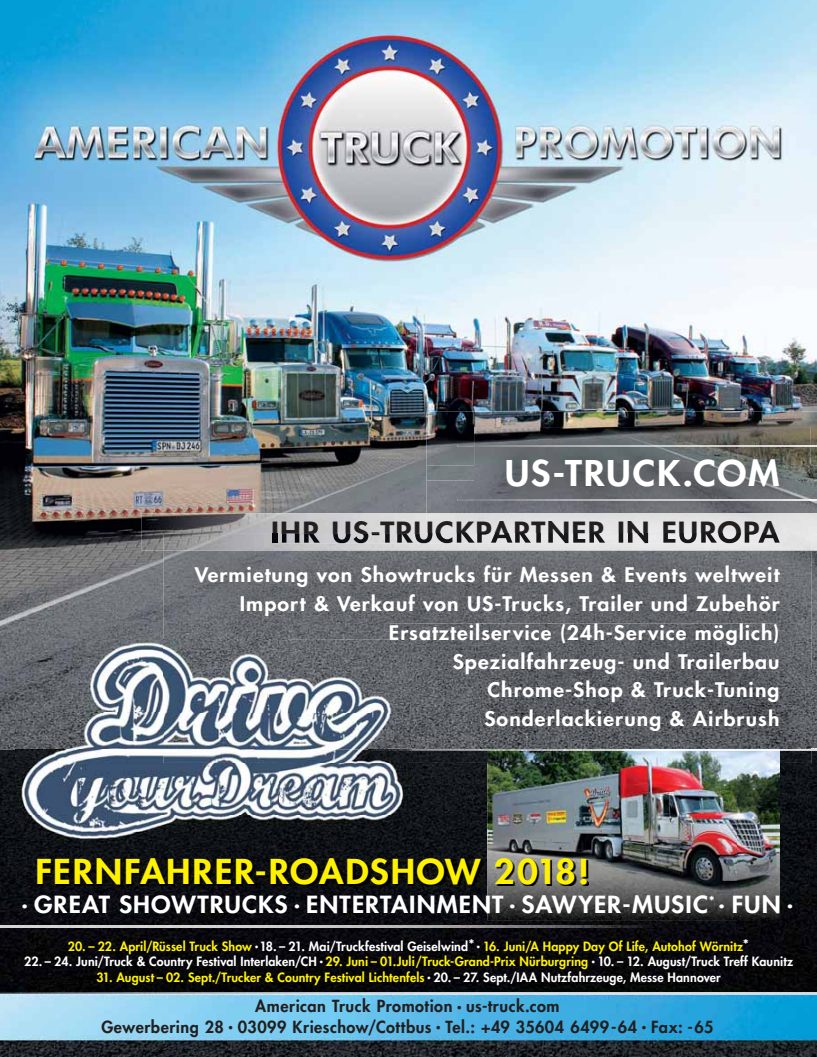
<style>
.page{position:relative;width:817px;height:1057px;background:#fff}
.page>*{position:absolute;margin:0;border:0;box-sizing:border-box;transform-origin:0 0}
.t1{font:800 34.5px "Futura Std";letter-spacing:.04em;color:#fff;scale:1.09 1}
.t2{font:800 33.38px "Futura Std";letter-spacing:.035em;color:#fff200;scale:1.09 1}
.t3{font:800 28.38px "Futura Std";letter-spacing:.04em;color:#231f20;scale:1.09 1}
.t4{font:800 23px "Futura Std";letter-spacing:.04em;color:#fff;scale:1.09 1}
.t5{font:800 19.5px/28.8px "Futura Std";letter-spacing:.05em;color:#fff;text-align:right;scale:1.09 1}
.t6{font:800 16.25px/21.2px "Futura Std";letter-spacing:.03em;color:#231f20;text-align:center}
.t7{font:800 12.5px "Futura Std";letter-spacing:.01em;color:#fff200}
.t8{font:800 12.5px "Futura Std";letter-spacing:.01em;color:#fff}
.s1{color:#fff}
.s2{font-size:12.88px;color:#fff}
.s3{color:#fff200}
</style>
<div class="page">
<img style="left:0;top:0;width:817px;height:1056px">
<img style="left:0;top:749px;width:26px;height:243px">
<img style="left:385px;top:763px;width:134px;height:229px">
<img style="left:743px;top:750px;width:74px;height:242px">
<img style="left:26px;top:848px;width:359px;height:144px">
<img style="left:519px;top:920px;width:224px;height:72px">
<img style="left:142px;top:513px;width:675px;height:37px">
<img style="left:282px;top:520px;width:144px;height:14px">
<img style="left:426px;top:411px;width:391px;height:123px">
<img style="left:457px;top:445px;width:360px;height:2px">
<img style="left:426px;top:465px;width:391px;height:15px">
<img style="left:457px;top:499px;width:360px;height:2px">
<img style="left:164px;top:534px;width:648px;height:135px">
<img style="left:411px;top:669px;width:401px;height:94px">
<img style="left:741px;top:534px;width:71px;height:1px">
<svg style="left:273px;top:521px;width:4px;height:21px"></svg>
<img style="left:282px;top:534px;width:459px;height:9px">
<img style="left:426px;top:534px;width:315px;height:1px">
<img style="left:390px;top:623px;width:388px;height:22px">
<img style="left:474px;top:427px;width:337px;height:92px">
<img style="left:474px;top:445px;width:337px;height:2px">
<img style="left:0;top:992px;width:817px;height:2px">
<img style="left:487px;top:750px;width:292px;height:170px">
<img style="left:39px;top:859px;width:549px;height:26px">
<img style="left:0;top:925px;width:654px;height:2px">
<img style="left:15px;top:639px;width:149px;height:110px">
<img style="left:15px;top:749px;width:264px;height:66px">
<img style="left:279px;top:763px;width:132px;height:52px">
<img style="left:15px;top:815px;width:396px;height:33px">
<img style="left:164px;top:639px;width:247px;height:124px">
<img style="left:390px;top:643px;width:21px;height:2px">
<img style="left:390px;top:639px;width:21px;height:4px">
<img style="left:411px;top:749px;width:401px;height:1px">
<img style="left:369px;top:749px;width:42px;height:1px">
<h1 class="t1" style="left:505px;top:457px;width:253px">US-TRUCK.COM</h1>
<h3 class="t3" style="left:271px;top:519px;width:468px">IHR US-TRUCKPARTNER IN EUROPA</h3>
<p class="t5" style="left:195px;top:562px;width:538px">Vermietung von Showtrucks für Messen &amp; Events weltweit Import &amp; Verkauf von US-Trucks, Trailer und Zubehör Ersatzteilservice (24h-Service möglich)<br>Spezialfahrzeug- und Trailerbau<br>Chrome-Shop &amp; Truck-Tuning<br>Sonderlackierung &amp; Airbrush</p>
<h2 class="t2" style="left:35px;top:856px;width:510px">FERNFAHRER-ROADSHOW 2018!</h2>
<p class="t4" style="left:21px;top:894px;width:710px">. GREAT SHOWTRUCKS . ENTERTAINMENT . SAWYER-MUSIC<sup>*</sup> . FUN .</p>
<p class="t7" style="left:68px;top:940px;width:683px">20. – 22. April/Rüssel Truck Show <sup>.</sup> <span class="s1">18. – 21. Mai/Truckfestival Geiselwind</span><span class="s2">*</span> <sup>.</sup> 16. Juni/A Happy Day Of Life, Autohof Wörnitz<span class="s2">*</span></p>
<p class="t8" style="left:24px;top:955px;width:770px">22. – 24. Juni/Truck &amp; Country Festival Interlaken/CH <sup>.</sup> <span class="s3">29. Juni – 01.Juli/Truck-Grand-Prix Nürburgring</span> <sup>.</sup> 10. – 12. August/Truck Treff Kaunitz</p>
<p class="t7" style="left:96px;top:971px;width:626px">31. August – 02. Sept./Trucker &amp; Country Festival Lichtenfels <sup>.</sup> <span class="s1">20. – 27. Sept./IAA Nutzfahrzeuge, Messe Hannover</span></p>
<p class="t6" style="left:101px;top:996px;width:614px">American Truck Promotion <sup>.</sup> us-truck.com<br>Gewerbering 28 <sup>.</sup> 03099 Krieschow/Cottbus <sup>.</sup> Tel.: +49 35604 6499-64 <sup>.</sup> Fax: -65</p>
</div>
